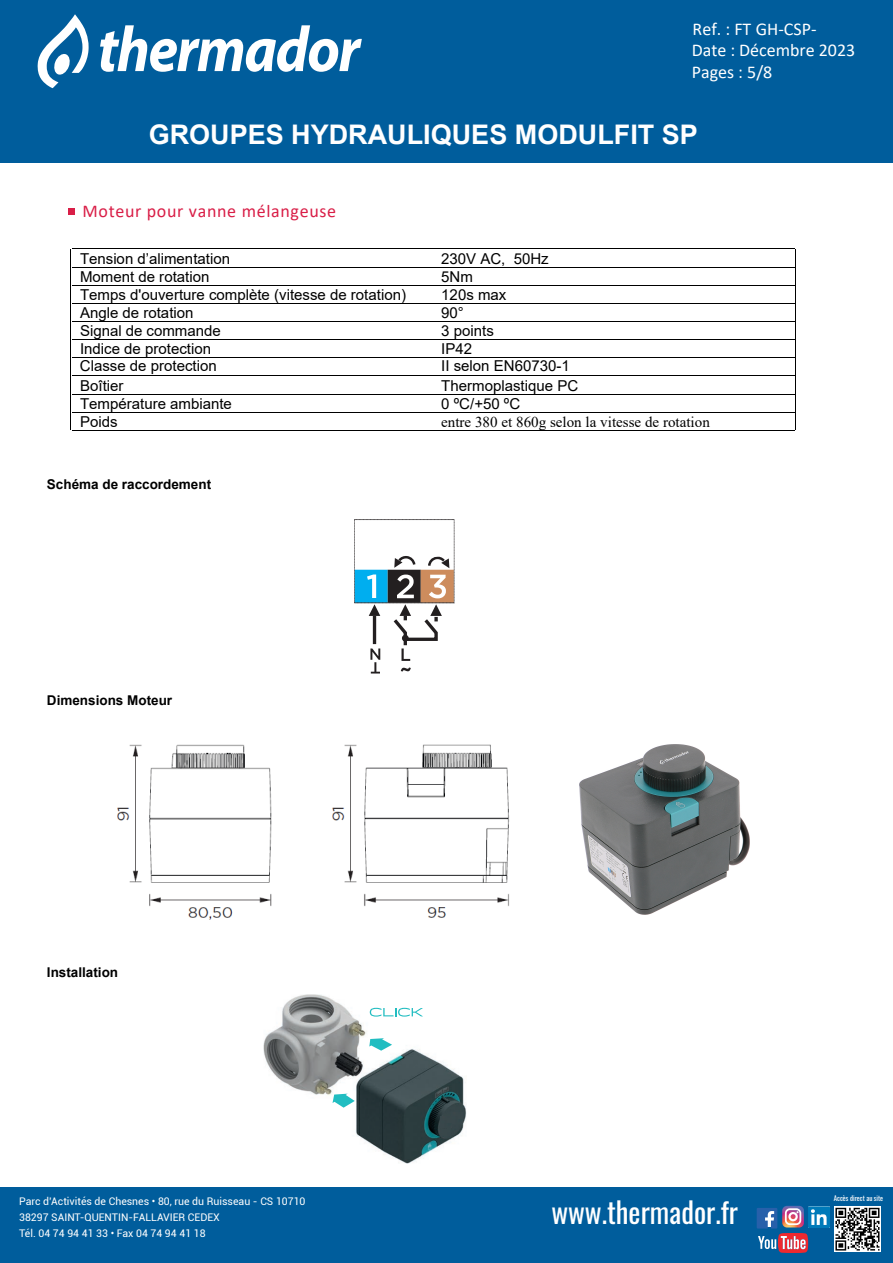
<style>
.page{position:relative;width:893px;height:1263px;background:#fff}
.page>*{position:absolute;margin:0;border:0;box-sizing:border-box;transform-origin:0 0}
.t1{font:28.5px "Oswald";color:#fff}
.t2{font:700 27px "Arial";color:#fff}
.t3{font:18px/21.6px "Calibri";color:#fff}
.t4{font:18px "Calibri";letter-spacing:.035em;color:#d91e47}
.t5{font:15px "Arial";color:#000}
.t6{font:15px "Times New Roman";color:#000}
.t7{font:700 13.5px "Arial";color:#000}
.t8{font:10.5px/15.6px "Roboto";color:#fff}
.t9{font:6.9px "Oswald";color:#fff}
.s1{font-style:inherit}
</style>
<div class="page">
<div style="left:0;top:1187px;width:893px;height:76px;background:#005d9c"></div>
<img style="left:835px;top:1206px;width:45px;height:45px">
<div style="left:0;top:0;width:893px;height:162px;background:#005d9c"></div>
<svg style="left:100px;top:25px;width:262px;height:47px"></svg>
<svg style="left:37px;top:14px;width:52px;height:74px"></svg>
<div style="left:68px;top:209px;width:7px;height:6px;background:#d91e47"></div>
<hr style="left:72px;top:248px;width:722px;height:1px;background:#000">
<hr style="left:72px;top:267px;width:722px;height:1px;background:#000">
<hr style="left:72px;top:285px;width:722px;height:1px;background:#000">
<hr style="left:72px;top:303px;width:722px;height:1px;background:#000">
<hr style="left:72px;top:321px;width:722px;height:1px;background:#000">
<hr style="left:72px;top:339px;width:722px;height:1px;background:#000">
<hr style="left:72px;top:357px;width:722px;height:1px;background:#000">
<hr style="left:72px;top:375px;width:722px;height:1px;background:#000">
<hr style="left:72px;top:394px;width:722px;height:1px;background:#000">
<hr style="left:72px;top:412px;width:722px;height:1px;background:#000">
<svg style="left:70px;top:249px;width:1px;height:181px"></svg>
<svg style="left:795px;top:249px;width:1px;height:181px"></svg>
<hr style="left:72px;top:430px;width:722px;height:1px;background:#000">
<svg style="left:355px;top:553px;width:99px;height:120px"></svg>
<img style="left:263px;top:994px;width:203px;height:169px">
<svg style="left:370px;top:1008px;width:53px;height:8px"></svg>
<svg style="left:332px;top:1094px;width:23px;height:14px"></svg>
<svg style="left:369px;top:1038px;width:23px;height:13px"></svg>
<img style="left:580px;top:745px;width:169px;height:169px">
<img style="left:118px;top:744px;width:392px;height:176px">
<svg style="left:440px;top:1112px;width:22px;height:16px"></svg>
<img style="left:808px;top:1206px;width:21px;height:21px">
<svg style="left:757px;top:1206px;width:51px;height:47px"></svg>
<p class="t3" style="left:692px;top:17px;width:165px">Ref. : FT GH-CSP-<br>Date : Décembre 2023<br>Pages : 5/8</p>
<h2 class="t2" style="left:149px;top:115px;width:551px">GROUPES HYDRAULIQUES MODULFIT S<span class="s1">P</span></h2>
<p class="t4" style="left:82px;top:199px;width:255px">Moteur pour vanne mélangeuse</p>
<p class="t5" style="left:80px;top:248px;width:152px">Tension d’alimentation</p>
<p class="t5" style="left:441px;top:248px;width:109px">230V AC, 50Hz</p>
<p class="t5" style="left:80px;top:266px;width:131px">Moment de rotation</p>
<p class="t5" style="left:441px;top:266px;width:33px">5Nm</p>
<p class="t5" style="left:80px;top:285px;width:327px">Temps d'ouverture complète (vitesse de rotation)</p>
<p class="t5" style="left:441px;top:284px;width:67px">120s max</p>
<p class="t5" style="left:80px;top:302px;width:115px">Angle de rotation</p>
<p class="t5" style="left:441px;top:302px;width:24px">90°</p>
<p class="t5" style="left:80px;top:320px;width:142px">Signal de commande</p>
<p class="t5" style="left:441px;top:320px;width:54px">3 points</p>
<p class="t5" style="left:80px;top:338px;width:133px">Indice de protection</p>
<p class="t5" style="left:441px;top:338px;width:32px">IP42</p>
<p class="t5" style="left:80px;top:375px;width:45px">Boîtier</p>
<p class="t5" style="left:441px;top:375px;width:138px">Thermoplastique PC</p>
<p class="t5" style="left:80px;top:393px;width:153px">Température ambiante</p>
<p class="t5" style="left:441px;top:393px;width:80px">0 ºC/+50 ºC</p>
<p class="t5" style="left:80px;top:411px;width:39px">Poids</p>
<p class="t6" style="left:441px;top:411px;width:270px">entre 380 et 860g selon la vitesse de rotation</p>
<p class="t5" style="left:80px;top:356px;width:138px">Classe de protection</p>
<p class="t5" style="left:441px;top:356px;width:130px">II selon EN60730-1</p>
<p class="t7" style="left:47px;top:475px;width:166px">Schéma de raccordement</p>
<p class="t7" style="left:47px;top:691px;width:127px">Dimensions Moteur</p>
<p class="t7" style="left:47px;top:962px;width:73px">Installation</p>
<p class="t8" style="left:19px;top:1193px;width:288px">Parc d’Activités de Chesnes • 80, rue du Ruisseau - CS 10710<br>38297 SAINT-QUENTIN-FALLAVIER CEDEX<br>Tél. 04 74 94 41 33 • Fax 04 74 94 41 18</p>
<h1 class="t1" style="left:551px;top:1187px;width:188px">www.thermador.fr</h1>
<p class="t9" style="left:834px;top:1192px;width:51px">Accès direct au site</p>
</div>
